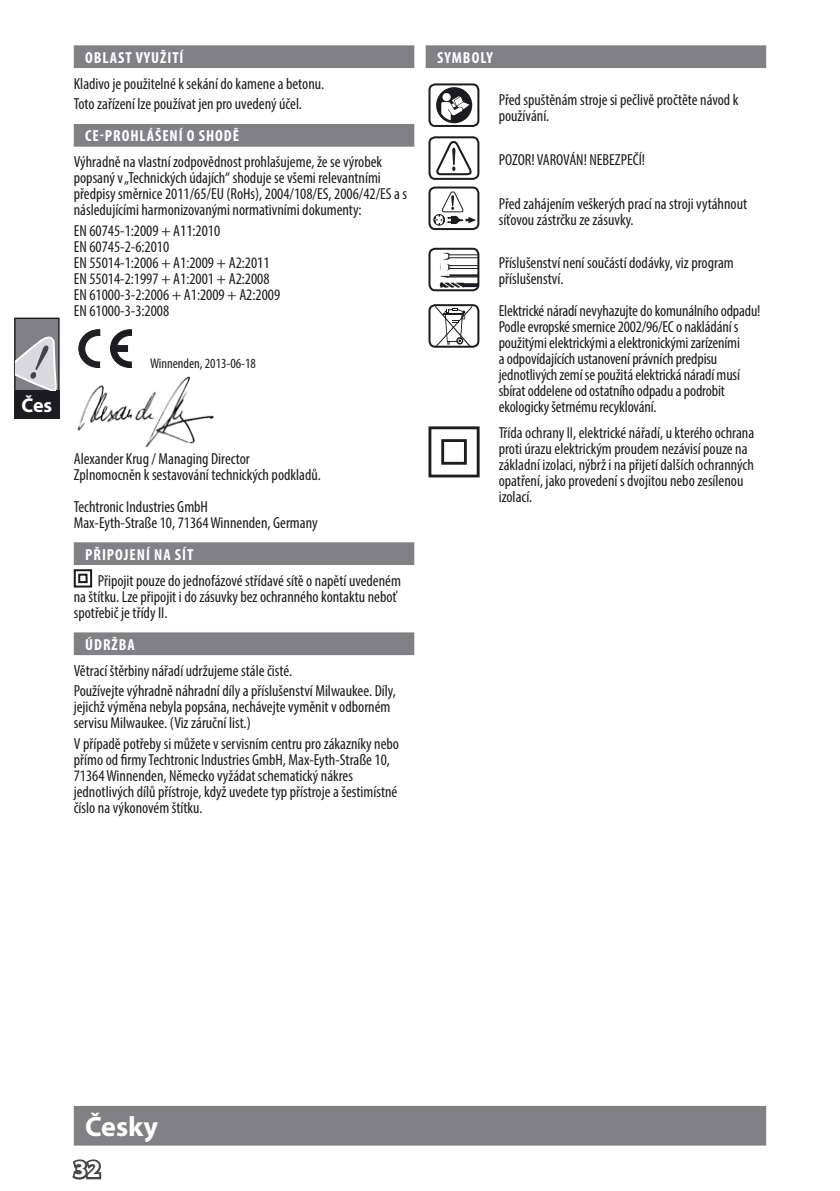
<style>
.page{position:relative;width:840px;height:1191px;background:#fff}
.page>*{position:absolute;margin:0;border:0;box-sizing:border-box;transform-origin:0 0}
.t1{font:700 28px "Myriad Pro";color:#fff}
.t2{font:700 24px "Myriad Pro";color:#fff}
.t3{font:700 20px "Myriad Pro";color:#fff}
.t4{font:condensed 16px/16px "Myriad Pro";color:#1b1c20}
.t5{font:700 condensed 16px "Myriad Pro";letter-spacing:.06em;color:#fff}
.t6{font:condensed 14px "Myriad Pro";color:#1b1c20}
</style>
<div class="page">
<div style="left:74px;top:1106px;width:691px;height:39px;background:#818084"></div>
<svg style="left:72px;top:1159px;width:30px;height:21px"></svg>
<div style="left:14px;top:390px;width:46px;height:28px;background:#1b1c20"></div>
<div style="left:15px;top:318px;width:44px;height:73px;background:#818084"></div>
<div style="left:14px;top:317px;width:46px;height:74px;border:1px solid #1b1c20"></div>
<svg style="left:16px;top:336px;width:41px;height:54px"></svg>
<div style="left:425px;top:45px;width:340px;height:23px;background:#818084;border:2px solid #818084"></div>
<div style="left:436px;top:87px;width:36px;height:36px;background:#1b1c20;border-radius:50%"></div>
<div style="left:442px;top:93px;width:8px;height:8px;background:#fff;border-radius:50%"></div>
<div style="left:428px;top:83px;width:51px;height:44px;border:2px solid #1b1c20;border-radius:6px"></div>
<div style="left:428px;top:136px;width:51px;height:44px;border:2px solid #1b1c20;border-radius:6px"></div>
<svg style="left:434px;top:96px;width:39px;height:80px"></svg>
<svg style="left:433px;top:189px;width:43px;height:36px"></svg>
<div style="left:428px;top:186px;width:51px;height:44px;border:2px solid #1b1c20;border-radius:6px"></div>
<img style="left:439px;top:249px;width:39px;height:41px">
<div style="left:428px;top:248px;width:51px;height:43px;border:2px solid #1b1c20;border-radius:6px"></div>
<svg style="left:435px;top:307px;width:37px;height:38px"></svg>
<div style="left:428px;top:304px;width:51px;height:44px;border:2px solid #1b1c20;border-radius:6px"></div>
<div style="left:441px;top:439px;width:25px;height:26px;border:3px solid #1b1c20"></div>
<div style="left:428px;top:426px;width:51px;height:51px;border:3px solid #1b1c20"></div>
<div style="left:74px;top:45px;width:340px;height:23px;background:#818084;border:2px solid #818084"></div>
<div style="left:74px;top:124px;width:340px;height:23px;background:#818084;border:2px solid #818084"></div>
<svg style="left:110px;top:329px;width:22px;height:39px"></svg>
<div style="left:115px;top:345px;width:13px;height:7px;background:#1b1c20;border:1px solid #1b1c20"></div>
<svg style="left:78px;top:329px;width:22px;height:39px"></svg>
<img style="left:77px;top:376px;width:137px;height:72px">
<div style="left:74px;top:542px;width:340px;height:23px;background:#818084;border:2px solid #818084"></div>
<div style="left:74px;top:569px;width:18px;height:18px;border:2px solid #1b1c20"></div>
<div style="left:78px;top:573px;width:10px;height:10px;border:2px solid #1b1c20"></div>
<div style="left:74px;top:632px;width:340px;height:23px;background:#818084;border:2px solid #818084"></div>
<p class="t3" style="left:21px;top:392px;width:32px">Čes</p>
<p class="t5" style="left:85px;top:47px;width:100px">OBLAST VYUŽITÍ</p>
<p class="t4" style="left:74px;top:73px;width:252px;line-height:20.6px">Kladivo je použitelné k sekání do kamene a betonu.<br>Toto zařízení lze používat jen pro uvedený účel.</p>
<p class="t5" style="left:85px;top:126px;width:155px">CE-PROHLÁŠENÍ O SHODĚ</p>
<p class="t4" style="left:74px;top:154px;width:334px">Výhradně na vlastní zodpovědnost prohlašujeme, že se výrobek popsaný v „Technických údajích“ shoduje se všemi relevantními předpisy směrnice 2011/65/EU (RoHs), 2004/108/ES, 2006/42/ES a s následujícími harmonizovanými normativními dokumenty:</p>
<p class="t4" style="left:74px;top:222px;width:208px">EN 60745-1:2009 + A11:2010<br>EN 60745-2-6:2010<br>EN 55014-1:2006 + A1:2009 + A2:2011<br>EN 55014-2:1997 + A1:2001 + A2:2008<br>EN 61000-3-2:2006 + A1:2009 + A2:2009<br>EN 61000-3-3:2008</p>
<p class="t6" style="left:150px;top:355px;width:107px">Winnenden, 2013-06-18</p>
<p class="t4" style="left:74px;top:451px;width:248px">Alexander Krug / Managing Director<br>Zplnomocněn k sestavování technických podkladů.</p>
<p class="t4" style="left:74px;top:499px;width:245px">Techtronic Industries GmbH<br>Max-Eyth-Straße 10, 71364 Winnenden, Germany</p>
<p class="t5" style="left:85px;top:544px;width:110px">PŘIPOJENÍ NA SÍT</p>
<p class="t4" style="left:74px;top:572px;width:328px;text-indent:24px">Připojit pouze do jednofázové střídavé sítě o napětí uvedeném na štítku. Lze připojit i do zásuvky bez ochranného kontaktu neboť spotřebič je třídy II.</p>
<p class="t5" style="left:85px;top:634px;width:51px">ÚDRŽBA</p>
<p class="t4" style="left:74px;top:660px;width:323px;line-height:20.6px">Větrací štěrbiny nářadí udržujeme stále čisté.<br>Používejte výhradně náhradní díly a příslušenství Milwaukee. Díly,</p>
<p class="t4" style="left:74px;top:698px;width:318px">jejichž výměna nebyla popsána, nechávejte vyměnit v odborném servisu Milwaukee. (Viz záruční list.)</p>
<p class="t4" style="left:74px;top:735px;width:326px">V případě potřeby si můžete v servisním centru pro zákazníky nebo přímo od firmy Techtronic Industries GmbH, Max‑Eyth‑Straße 10, 71364Winnenden, Německo vyžádat schematický nákres jednotlivých dílů přístroje, když uvedete typ přístroje a šestimístné číslo na výkonovém štítku.</p>
<p class="t5" style="left:437px;top:47px;width:57px">SYMBOLY</p>
<p class="t4" style="left:498px;top:92px;width:241px">Před spuštěnám stroje si pečlivě pročtěte návod k používání.</p>
<p class="t4" style="left:498px;top:151px;width:148px">POZOR! VAROVÁN! NEBEZPEČÍ!</p>
<p class="t4" style="left:498px;top:195px;width:250px">Před zahájením veškerých prací na stroji vytáhnout síťovou zástrčku ze zásuvky.</p>
<p class="t4" style="left:498px;top:254px;width:236px">Příslušenství není součástí dodávky, viz program příslušenství.</p>
<p class="t4" style="left:498px;top:303px;width:263px">Elektrické náradí nevyhazujte do komunálního odpadu!<br>Podle evropské smernice 2002/96/EC o nakládání s použitými elektrickými a elektronickými zarízeními<br>a odpovídajících ustanovení právních predpisu jednotlivých zemí se použitá elektrická náradí musí sbírat oddelene od ostatního odpadu a podrobit ekologicky šetrnému recyklování.</p>
<p class="t4" style="left:498px;top:425px;width:257px">Třída ochrany II, elektrické nářadí, u kterého ochrana proti úrazu elektrickým proudem nezávisí pouze na základní izolaci, nýbrž i na přijetí dalších ochranných opatření, jako provedení s dvojitou nebo zesílenou izolací.</p>
<h1 class="t1" style="left:85px;top:1108px;width:74px">Česky</h1>
<h2 class="t2" style="left:74px;top:1153px;width:28px">32</h2>
</div>
